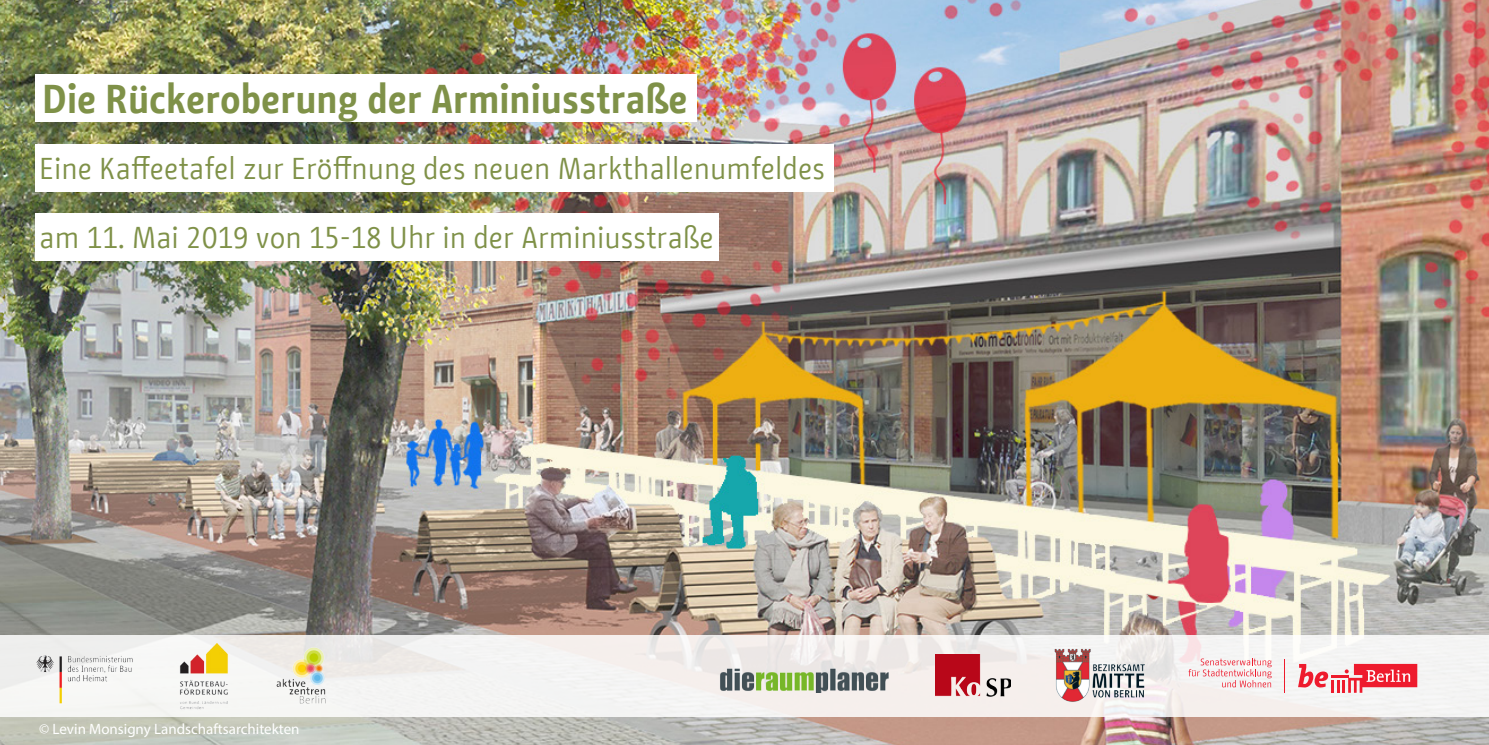
<style>
.page{position:relative;width:1489px;height:745px;background:#fff}
.page>*{position:absolute;margin:0;border:0;box-sizing:border-box;transform-origin:0 0}
.Fließtext_Kontakte{font:700 40px "BMF Change";color:#7f9148}
.Fließtext_Kontakte-2{font:30px "BMF Change";color:#7f9148}
.Fließtext_Kontakte-3{font:15px "Myriad Pro";color:#fff}
</style>
<div class="page">
<img style="left:0;top:0;width:1488px;height:744px">
<div style="left:0;top:634px;width:1488px;height:81px;background:linear-gradient(to right,#f2f1f0,#f5f1f0)"></div>
<div style="left:35px;top:74px;width:662px;height:48px;background:#fff"></div>
<div style="left:35px;top:144px;width:798px;height:47px;background:#fff"></div>
<div style="left:35px;top:213px;width:684px;height:48px;background:#fff"></div>
<img style="left:36px;top:653px;width:97px;height:51px">
<img style="left:1054px;top:645px;width:90px;height:58px">
<img style="left:935px;top:654px;width:75px;height:42px">
<img style="left:719px;top:665px;width:170px;height:27px">
<img style="left:180px;top:643px;width:48px;height:66px">
<img style="left:274px;top:644px;width:53px;height:60px">
<svg style="left:1188px;top:652px;width:229px;height:41px"></svg>
<p class="Fließtext_Kontakte" style="left:43px;top:71px;width:646px">Die Rückeroberung der Arminiusstraße</p>
<p class="Fließtext_Kontakte-2" style="left:39px;top:147px;width:787px">Eine Kaffeetafel zur Eröffnung des neuen Markthallenumfeldes</p>
<p class="Fließtext_Kontakte-2" style="left:39px;top:216px;width:676px">am 11. Mai 2019 von 15-18 Uhr in der Arminiusstraße</p>
<p class="Fließtext_Kontakte-3" style="left:39px;top:718px;width:262px">© Levin Monsigny Landschaftsarchitekten</p>
</div>
